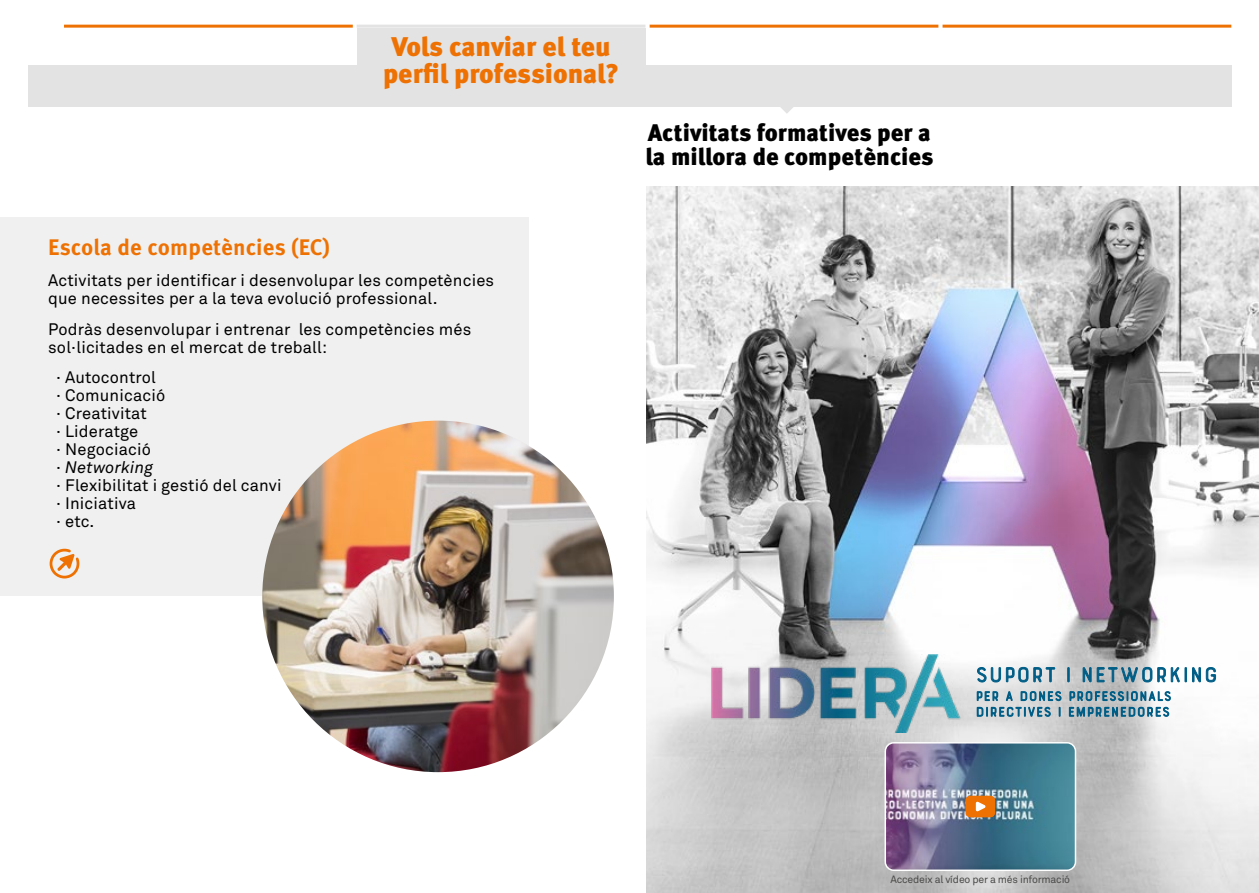
<style>
.page{position:relative;width:1259px;height:893px;background:#fff}
.page>*{position:absolute;margin:0;border:0;box-sizing:border-box;transform-origin:0 0}
.Sep_2_Titol{font:900 27px/27px "Meta Pro";letter-spacing:-.005em;color:#ee7203;text-align:center}
.Sep_2_Titol-2{font:900 24px/24px "Meta Pro";color:#000}
.t1{font:700 22.5px "Meta Pro";letter-spacing:.01em;color:#ee7203}
.t2{font:16.5px/18px "Akkurat Pro";letter-spacing:.01em;color:#000}
.Títol_H4{font:10.5px "Akkurat Pro";letter-spacing:-.02em;color:#4a4a49}
.s1{font-family:"Akkurat";font-style:italic}
</style>
<div class="page">
<img style="left:646px;top:186px;width:613px;height:707px">
<div style="left:0;top:217px;width:529px;height:378px;background:#ededed"></div>
<svg style="left:50px;top:549px;width:29px;height:29px"></svg>
<img style="left:711px;top:655px;width:257px;height:77px">
<svg style="left:780px;top:107px;width:13px;height:7px"></svg>
<div style="left:28px;top:65px;width:1203px;height:42px;background:#e3e3e3"></div>
<div style="left:357px;top:28px;width:288px;height:77px;background:#e3e3e3"></div>
<hr style="left:357px;top:25px;width:288px;height:3px;background:#e3e3e3">
<hr style="left:649px;top:25px;width:289px;height:3px;background:#ee7203">
<hr style="left:942px;top:25px;width:289px;height:3px;background:#ee7203">
<hr style="left:64px;top:25px;width:289px;height:3px;background:#ee7203">
<img style="left:885px;top:743px;width:190px;height:127px">
<div style="left:884px;top:742px;width:192px;height:129px;border:2px solid #fff;border-radius:9px"></div>
<div style="left:965px;top:796px;width:30px;height:21px;background:#ee7203;border-radius:5px"></div>
<svg style="left:976px;top:801px;width:9px;height:11px"></svg>
<img style="left:262px;top:421px;width:352px;height:351px;border-radius:176px">
<svg style="left:1067px;top:667px;width:2px;height:15px"></svg>
<svg style="left:1082px;top:666px;width:134px;height:16px"></svg>
<svg style="left:976px;top:667px;width:85px;height:50px;background:#9eb9c5"></svg>
<svg style="left:1069px;top:689px;width:101px;height:28px;background:#85a6b5"></svg>
<p class="Sep_2_Titol" style="left:383px;top:33px;width:238px">Vols canviar el teu perfil professional?</p>
<p class="t1" style="left:48px;top:233px;width:283px">Escola de competències (EC)</p>
<p class="t2" style="left:48px;top:272px;width:447px">Activitats per identificar i desenvolupar les competències que necessites per a la teva evolució professional.</p>
<p class="t2" style="left:48px;top:320px;width:424px">Podràs desenvolupar i entrenar les competències més sol·licitades en el mercat de treball:</p>
<p class="t2" style="left:56px;top:369px;width:227px">· Autocontrol<br>· Comunicació<br>· Creativitat<br>· Lideratge<br>· Negociació<br>· <span class="s1">Networking<br></span>· Flexibilitat i gestió del canvi · Iniciativa<br>· etc.</p>
<p class="Sep_2_Titol-2" style="left:645px;top:122px;width:289px">Activitats formatives per a la millora de competències</p>
<p class="Títol_H4" style="left:890px;top:873px;width:181px">Accedeix al vídeo per a més informació</p>
</div>
